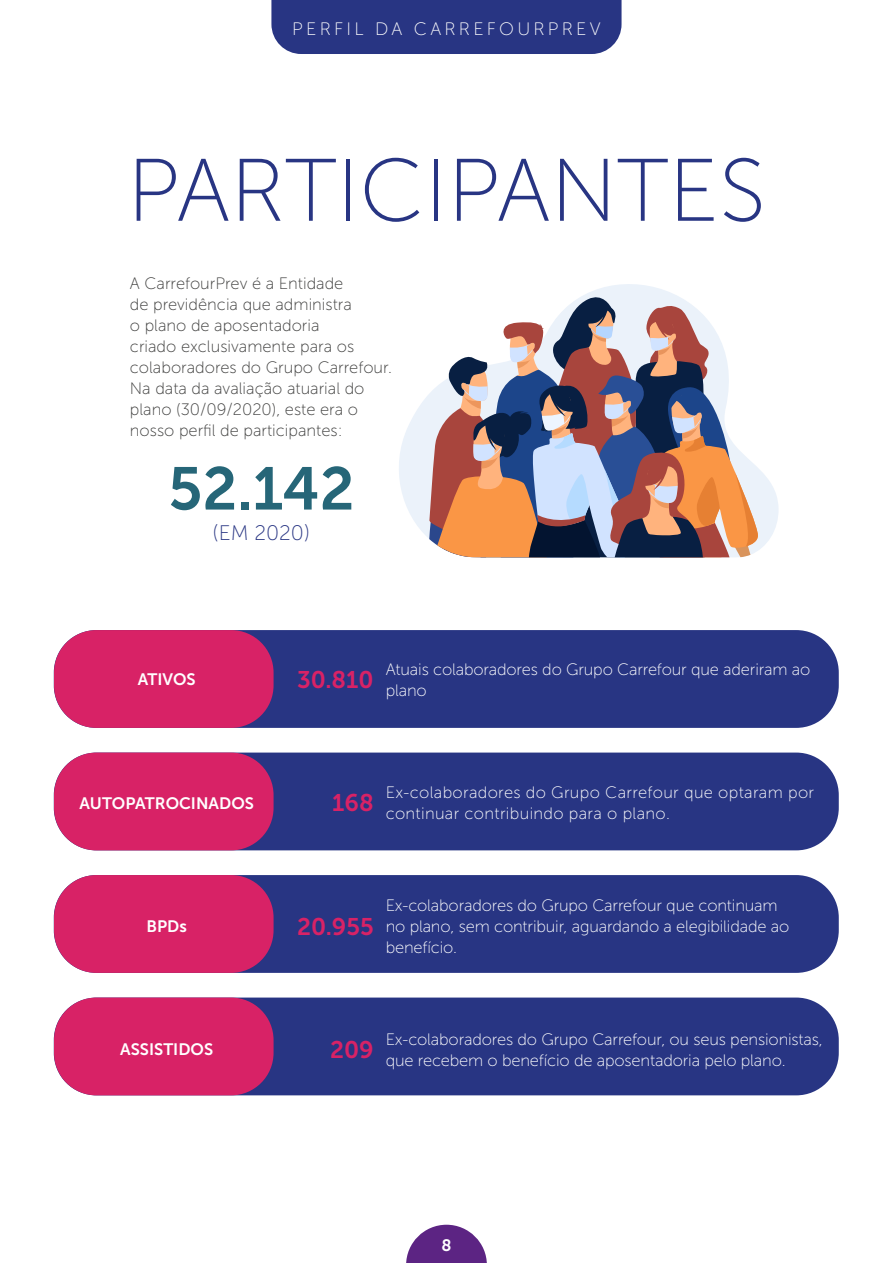
<style>
.page{position:relative;width:893px;height:1263px;background:#fff}
.page>*{position:absolute;margin:0;border:0;box-sizing:border-box;transform-origin:0 0}
.t1{font:88.5px "Museo Sans 100";color:#283583}
.t2{font:60px "Museo Sans 700";color:#266678}
.t3{font:24px "Museo Sans 700";color:#d82266}
.t4{font:21px "Museo Sans 100";color:#283583}
.t5{font:18px "Museo Sans 100";letter-spacing:.18em;color:#fff}
.t6{font:16.5px/21px "Museo Sans 100";letter-spacing:-.01em;color:#fff}
.t7{font:16.5px/21px "Museo Sans 100";color:#3c3c3b}
.t8{font:16.5px/21px "Museo Sans 100";letter-spacing:.02em;color:#fff}
.t9{font:16.5px "Museo Sans 700";color:#fff}
</style>
<div class="page">
<svg style="left:406px;top:1225px;width:81px;height:38px"></svg>
<div style="left:271px;top:0;width:350px;height:54px;background:#283583"></div>
<svg style="left:399px;top:284px;width:380px;height:274px"></svg>
<svg style="left:429px;top:292px;width:329px;height:265px"></svg>
<div style="left:54px;top:630px;width:785px;height:98px;background:#283583;border-radius:43px"></div>
<div style="left:54px;top:630px;width:220px;height:98px;background:#d82266;border-radius:43px"></div>
<div style="left:54px;top:752px;width:785px;height:98px;background:#283583;border-radius:43px"></div>
<div style="left:54px;top:752px;width:220px;height:98px;background:#d82266;border-radius:43px"></div>
<div style="left:54px;top:875px;width:785px;height:98px;background:#283583;border-radius:43px"></div>
<div style="left:54px;top:875px;width:220px;height:98px;background:#d82266;border-radius:43px"></div>
<div style="left:54px;top:997px;width:785px;height:98px;background:#283583;border-radius:43px"></div>
<div style="left:54px;top:997px;width:220px;height:98px;background:#d82266;border-radius:43px"></div>
<p class="t5" style="left:292px;top:20px;width:310px">PERFIL DA CARREFOURPREV</p>
<h1 class="t1" style="left:127px;top:143px;width:640px">PARTICIPANTES</h1>
<p class="t7" style="left:130px;top:273px;width:264px">A CarrefourPrev é a Entidade<br>de previdência que administra<br>o plano de aposentadoria<br>criado exclusivamente para os colaboradores do Grupo Carrefour.<br>Na data da avaliação atuarial do plano (30/09/2020), este era o nosso perfil de participantes:</p>
<h2 class="t2" style="left:168px;top:455px;width:188px">52.142</h2>
<p class="t4" style="left:212px;top:521px;width:100px">(EM 2020)</p>
<p class="t9" style="left:138px;top:670px;width:60px">ATIVOS</p>
<h3 class="t3" style="left:297px;top:666px;width:78px">30.810</h3>
<p class="t6" style="left:386px;top:659px;width:426px">Atuais colaboradores do Grupo Carrefour que aderiram ao plano</p>
<p class="t9" style="left:80px;top:794px;width:176px">AUTOPATROCINADOS</p>
<h3 class="t3" style="left:332px;top:790px;width:43px">168</h3>
<p class="t8" style="left:386px;top:782px;width:430px">Ex-colaboradores do Grupo Carrefour que optaram por continuar contribuindo para o plano.</p>
<p class="t9" style="left:147px;top:917px;width:42px">BPDs</p>
<h3 class="t3" style="left:297px;top:913px;width:78px">20.955</h3>
<p class="t6" style="left:386px;top:895px;width:405px">Ex-colaboradores do Grupo Carrefour que continuam no plano, sem contribuir, aguardando a elegibilidade ao benefício.</p>
<p class="t9" style="left:120px;top:1040px;width:94px">ASSISTIDOS</p>
<h3 class="t3" style="left:330px;top:1036px;width:45px">209</h3>
<p class="t6" style="left:386px;top:1029px;width:439px">Ex-colaboradores do Grupo Carrefour, ou seus pensionistas, que recebem o benefício de aposentadoria pelo plano.</p>
<p class="t9" style="left:441px;top:1236px;width:12px">8</p>
</div>
